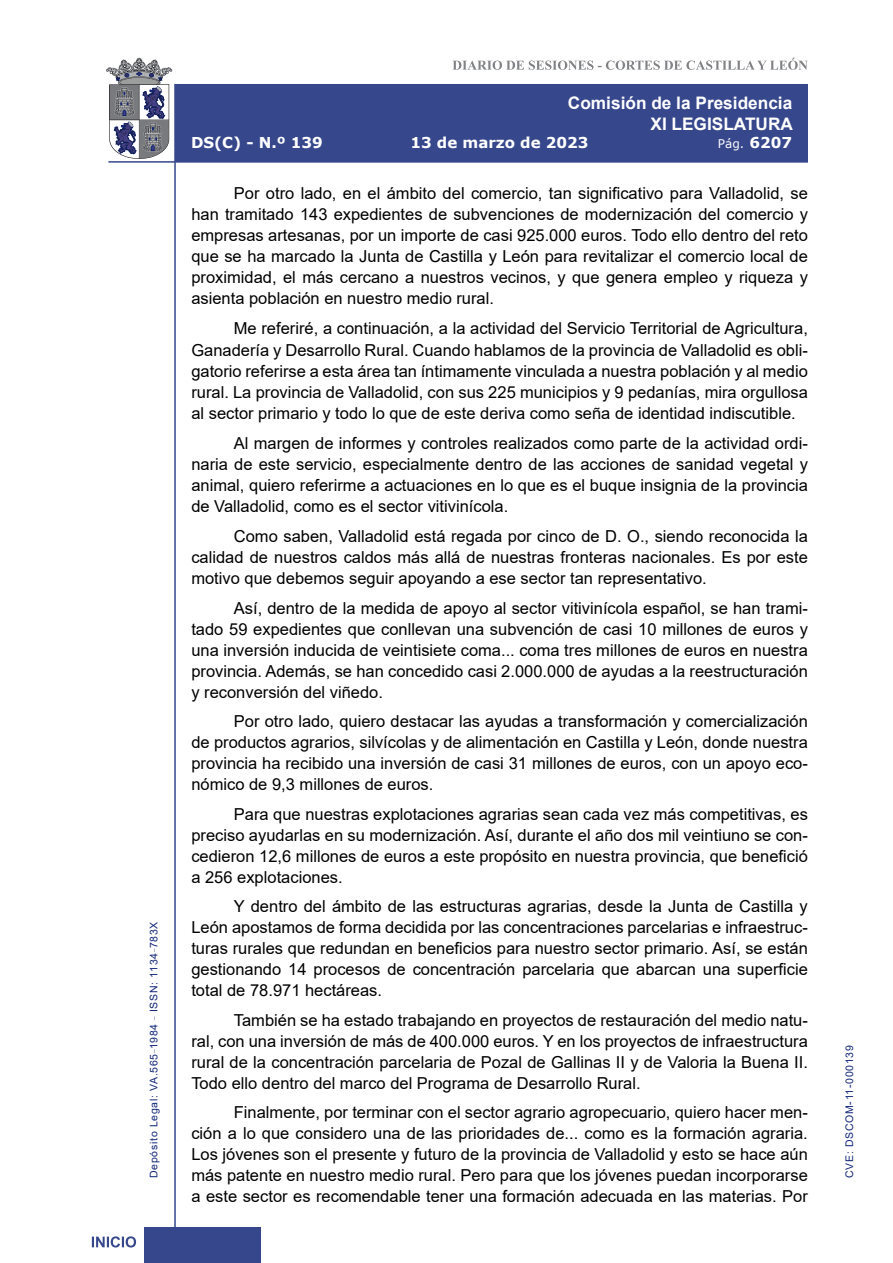
<style>
.page{position:relative;width:893px;height:1263px;background:#fff}
.page>*{position:absolute;margin:0;border:0;box-sizing:border-box;transform-origin:0 0}
.t1{font:700 17.25px/20.7px "Arial";color:#fff;text-align:right}
.t2{font:16.5px/21px "Arial";color:#000;text-align:justify}
.t3{font:700 15px "Verdana";color:#fff}
.t4{font:12px "Verdana";color:#fff}
.t5{font:10.5px "Arial";letter-spacing:.065em;color:#122678}
.s1{font-weight:700;font-size:15px}
</style>
<div class="page">
<svg style="left:452px;top:58px;width:356px;height:12px"></svg>
<hr style="left:174px;top:84px;width:2px;height:1179px;background:#36478c">
<div style="left:144px;top:1227px;width:117px;height:36px;background:#36478c"></div>
<div style="left:175px;top:84px;width:633px;height:78px;background:#36478c"></div>
<hr style="left:108px;top:161px;width:700px;height:2px;background:#36478c">
<svg style="left:92px;top:1236px;width:44px;height:11px"></svg>
<svg style="left:106px;top:58px;width:66px;height:101px"></svg>
<p class="t5" style="left:146px;top:1178px;width:258px;rotate:-90deg">Depósito Legal: VA.565<sup>_</sup>1984 <sup>_</sup> ISSN: 1134<sup>_</sup>783X</p>
<p class="t1" style="left:568px;top:93px;width:226px">Comisión de la Presidencia<br>XI LEGISLATURA</p>
<p class="t3" style="left:191px;top:132px;width:133px">DS(C) - N.º 139</p>
<p class="t3" style="left:410px;top:132px;width:180px">13 de marzo de 2023</p>
<p class="t4" style="left:718px;top:135px;width:76px">Pág. <span class="s1">6207</span></p>
<p class="t2" style="left:191px;top:183px;width:618px;text-indent:43px">Por otro lado, en el ámbito del comercio, tan significativo para Valladolid, se han tramitado 143 expedientes de subvenciones de modernización del comercio y empresas artesanas, por un importe de casi 925.000 euros. Todo ello dentro del reto que se ha marcado la Junta de Castilla y León para revitalizar el comercio local de proximidad, el más cercano a nuestros vecinos, y que genera empleo y riqueza y asienta población en nuestro medio rural.</p>
<p class="t2" style="left:191px;top:318px;width:618px;text-indent:43px">Me referiré, a continuación, a la actividad del Servicio Territorial de Agricultura, Ganadería y Desarrollo Rural. Cuando hablamos de la provincia de Valladolid es obli&shy;gatorio referirse a esta área tan íntimamente vinculada a nuestra población y al medio rural. La provincia de Valladolid, con sus 225 municipios y 9 pedanías, mira orgullosa al sector primario y todo lo que de este deriva como seña de identidad indiscutible.</p>
<p class="t2" style="left:191px;top:432px;width:618px;text-indent:43px">Al margen de informes y controles realizados como parte de la actividad ordi&shy;naria de este servicio, especialmente dentro de las acciones de sanidad vegetal y animal, quiero referirme a actuaciones en lo que es el buque insignia de la provincia de Valladolid, como es el sector vitivinícola.</p>
<p class="t2" style="left:191px;top:526px;width:618px;text-indent:43px">Como saben, Valladolid está regada por cinco de D. O., siendo reconocida la calidad de nuestros caldos más allá de nuestras fronteras nacionales. Es por este motivo que debemos seguir apoyando a ese sector tan representativo.</p>
<p class="t2" style="left:191px;top:597px;width:618px;text-indent:43px">Así, dentro de la medida de apoyo al sector vitivinícola español, se han trami&shy;tado 59 expedientes que conllevan una subvención de casi 10 millones de euros y una inversión inducida de veintisiete coma... coma tres millones de euros en nuestra provincia. Además, se han concedido casi 2.000.000 de ayudas a la reestructuración y reconversión del viñedo.</p>
<p class="t2" style="left:191px;top:711px;width:618px;text-indent:43px">Por otro lado, quiero destacar las ayudas a transformación y comercialización de productos agrarios, silvícolas y de alimentación en Castilla y León, donde nuestra provincia ha recibido una inversión de casi 31 millones de euros, con un apoyo eco&shy;nómico de 9,3 millones de euros.</p>
<p class="t2" style="left:191px;top:803px;width:618px;text-indent:43px">Para que nuestras explotaciones agrarias sean cada vez más competitivas, es preciso ayudarlas en su modernización. Así, durante el año dos mil veintiuno se con&shy;cedieron 12,6 millones de euros a este propósito en nuestra provincia, que benefició a 256 explotaciones.</p>
<p class="t2" style="left:191px;top:896px;width:618px;text-indent:43px">Y dentro del ámbito de las estructuras agrarias, desde la Junta de Castilla y León apostamos de forma decidida por las concentraciones parcelarias e infraestruc&shy;turas rurales que redundan en beneficios para nuestro sector primario. Así, se están gestionando 14 procesos de concentración parcelaria que abarcan una superficie total de 78.971 hectáreas.</p>
<p class="t2" style="left:191px;top:1009px;width:618px;text-indent:43px">También se ha estado trabajando en proyectos de restauración del medio natu&shy;ral, con una inversión de más de 400.000 euros. Y en los proyectos de infraestructura rural de la concentración parcelaria de Pozal de Gallinas II y de Valoria la Buena II.<br>Todo ello dentro del marco del Programa de Desarrollo Rural.</p>
<p class="t2" style="left:191px;top:1102px;width:618px;text-indent:43px">Finalmente, por terminar con el sector agrario agropecuario, quiero hacer men&shy;ción a lo que considero una de las prioridades de... como es la formación agraria.<br>Los jóvenes son el presente y futuro de la provincia de Valladolid y esto se hace aún más patente en nuestro medio rural. Pero para que los jóvenes puedan incorporarse a este sector es recomendable tener una formación adecuada en las materias. Por</p>
<p class="t5" style="left:842px;top:1178px;width:134px;rotate:-90deg">CVE: DSCOM-11-000139</p>
</div>
